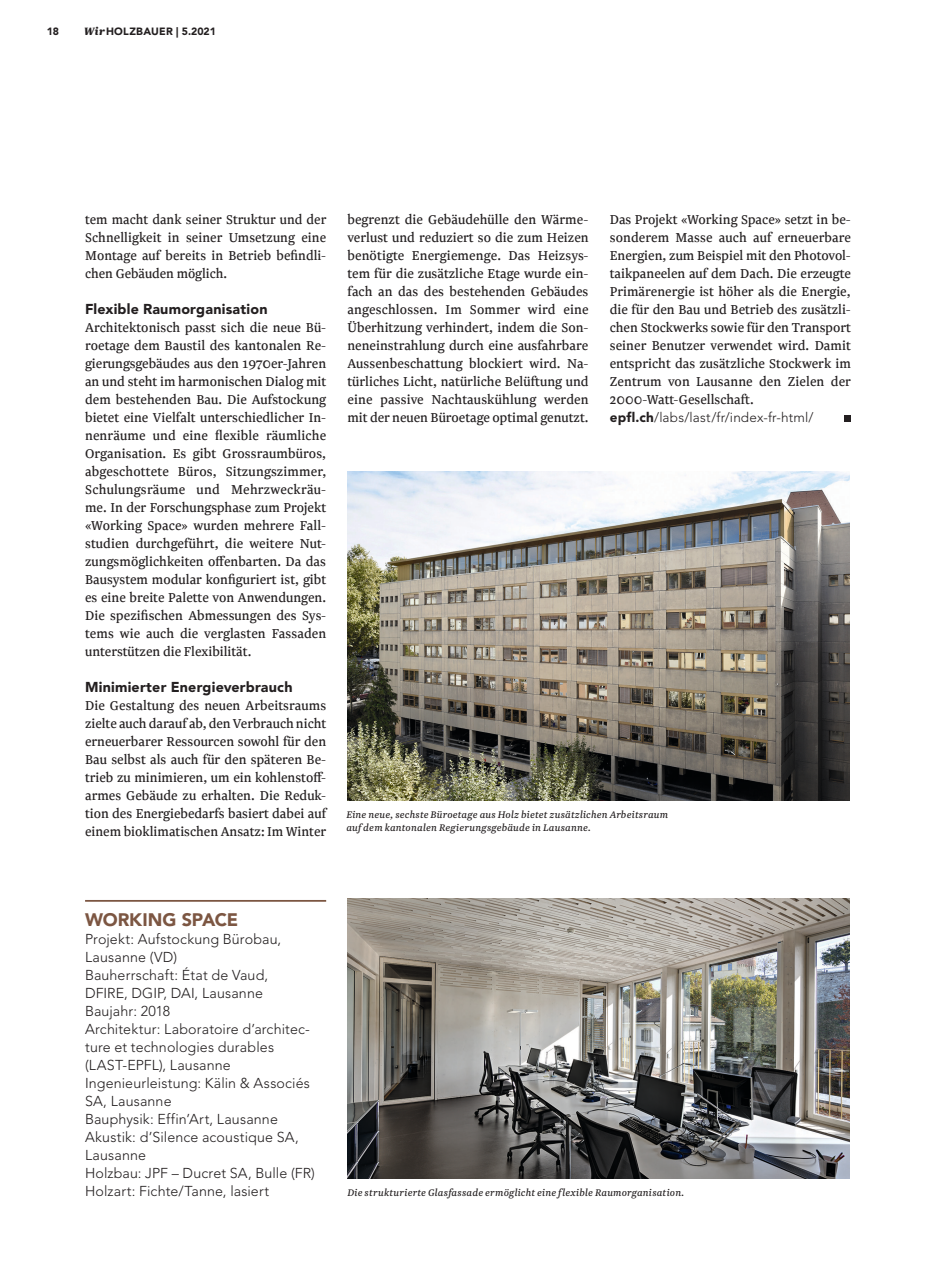
<style>
.page{position:relative;width:936px;height:1263px;background:#fff}
.page>*{position:absolute;margin:0;border:0;box-sizing:border-box;transform-origin:0 0}
.t1{font:900 18px "Avenir LT Std";letter-spacing:-.005em;color:#7c5642}
.t2{font:15px/18px "Newzald";color:#231f20;text-align:justify}
.t3{font:300 14.25px/18px "Avenir LT Std";letter-spacing:.01em;color:#231f20}
.t4{font:900 14.25px "Avenir LT Std";letter-spacing:.015em;color:#231f20}
.t5{font:300 13.5px "Avenir LT Std";letter-spacing:.015em;color:#231f20}
.t6{font:italic 11.25px/12.8px "Newzald";letter-spacing:.02em;color:#231f20}
.t7{font:900 10.5px "Avenir LT Std";letter-spacing:.025em;color:#231f20}
.s1{font-family:"Newzald";font-style:italic;font-size:12.3px}
.s2{font-weight:900}
</style>
<div class="page">
<img style="left:347px;top:899px;width:502px;height:279px">
<hr style="left:85px;top:900px;width:241px;height:2px;background:#7c5642">
<img style="left:347px;top:472px;width:502px;height:328px">
<div style="left:844px;top:415px;width:6px;height:7px;background:#231f20"></div>
<p class="t7" style="left:47px;top:25px;width:14px">18</p>
<p class="t7" style="left:84px;top:25px;width:133px"><span class="s1">Wir</span>HOLZBAUER | 5.2021</p>
<p class="t2" style="left:85px;top:211px;width:243px">tem macht dank seiner Struktur und der Schnelligkeit in seiner Umsetzung eine Montage auf bereits in Betrieb befindli&shy;chen Gebäuden möglich.</p>
<p class="t4" style="left:85px;top:301px;width:184px">Flexible Raumorganisation</p>
<p class="t2" style="left:85px;top:319px;width:243px">Architektonisch passt sich die neue Bü&shy;roetage dem Baustil des kantonalen Re&shy;gierungsgebäudes aus den 1970er-Jahren an und steht im harmonischen Dialog mit dem bestehenden Bau. Die Aufstockung bietet eine Vielfalt unterschiedlicher In&shy;nenräume und eine flexible räumliche Organisation. Es gibt Grossraumbüros, abgeschottete Büros, Sitzungszimmer, Schulungsräume und Mehrzweckräu&shy;me. In der Forschungsphase zum Projekt «Working Space» wurden mehrere Fall&shy;studien durchgeführt, die weitere Nut&shy;zungsmöglichkeiten offenbarten. Da das Bausystem modular konfiguriert ist, gibt es eine breite Palette von Anwendungen.<br>Die spezifischen Abmessungen des Sys&shy;tems wie auch die verglasten Fassaden unterstützen die Flexibilität.</p>
<p class="t4" style="left:85px;top:679px;width:209px">Minimierter Energieverbrauch</p>
<p class="t2" style="left:85px;top:697px;width:243px">Die Gestaltung des neuen Arbeitsraums zielte auch darauf ab, den Verbrauch nicht erneuerbarer Ressourcen sowohl für den Bau selbst als auch für den späteren Be&shy;trieb zu minimieren, um ein kohlenstoff&shy;armes Gebäude zu erhalten. Die Reduk&shy;tion des Energiebedarfs basiert dabei auf einem bioklimatischen Ansatz: Im Winter</p>
<p class="t2" style="left:347px;top:211px;width:243px">begrenzt die Gebäudehülle den Wärme&shy;verlust und reduziert so die zum Heizen benötigte Energiemenge. Das Heizsys&shy;tem für die zusätzliche Etage wurde ein&shy;fach an das des bestehenden Gebäudes angeschlossen. Im Sommer wird eine Überhitzung verhindert, indem die Son&shy;neneinstrahlung durch eine ausfahrbare Aussenbeschattung blockiert wird. Na&shy;türliches Licht, natürliche Belüftung und eine passive Nachtauskühlung werden mit der neuen Büroetage optimal genutzt.</p>
<p class="t2" style="left:609px;top:211px;width:243px">Das Projekt «Working Space» setzt in be&shy;sonderem Masse auch auf erneuerbare Energien, zum Beispiel mit den Photovol&shy;taikpaneelen auf dem Dach. Die erzeugte Primärenergie ist höher als die Energie, die für den Bau und Betrieb des zusätzli&shy;chen Stockwerks sowie für den Transport seiner Benutzer verwendet wird. Damit entspricht das zusätzliche Stockwerk im Zentrum von Lausanne den Zielen der 2000-Watt-Gesellschaft.</p>
<p class="t5" style="left:609px;top:410px;width:205px"><span class="s2">epfl.ch</span>/labs/last/fr/index-fr-html/</p>
<p class="t6" style="left:346px;top:808px;width:323px">Eine neue, sechste Büroetage aus Holz bietet zusätzlichen Arbeitsraum auf dem kantonalen Regierungsgebäude in Lausanne.</p>
<p class="t1" style="left:85px;top:909px;width:155px">WORKING SPACE</p>
<p class="t3" style="left:85px;top:930px;width:231px">Projekt: Aufstockung Bürobau,<br>Lausanne (VD)<br>Bauherrschaft: État de Vaud,<br>DFIRE, DGIP, DAI, Lausanne<br>Baujahr: 2018<br>Architektur: Laboratoire d’architec&shy;ture et technologies durables (LAST-EPFL), Lausanne<br>Ingenieurleistung: Kälin &amp; Associés<br>SA, Lausanne<br>Bauphysik: Effin’Art, Lausanne<br>Akustik: d’Silence acoustique SA,<br>Lausanne<br>Holzbau: JPF – Ducret SA, Bulle (FR)<br>Holzart: Fichte/Tanne, lasiert</p>
<p class="t6" style="left:347px;top:1186px;width:338px">Die strukturierte Glasfassade ermöglicht eine flexible Raumorganisation.</p>
</div>
